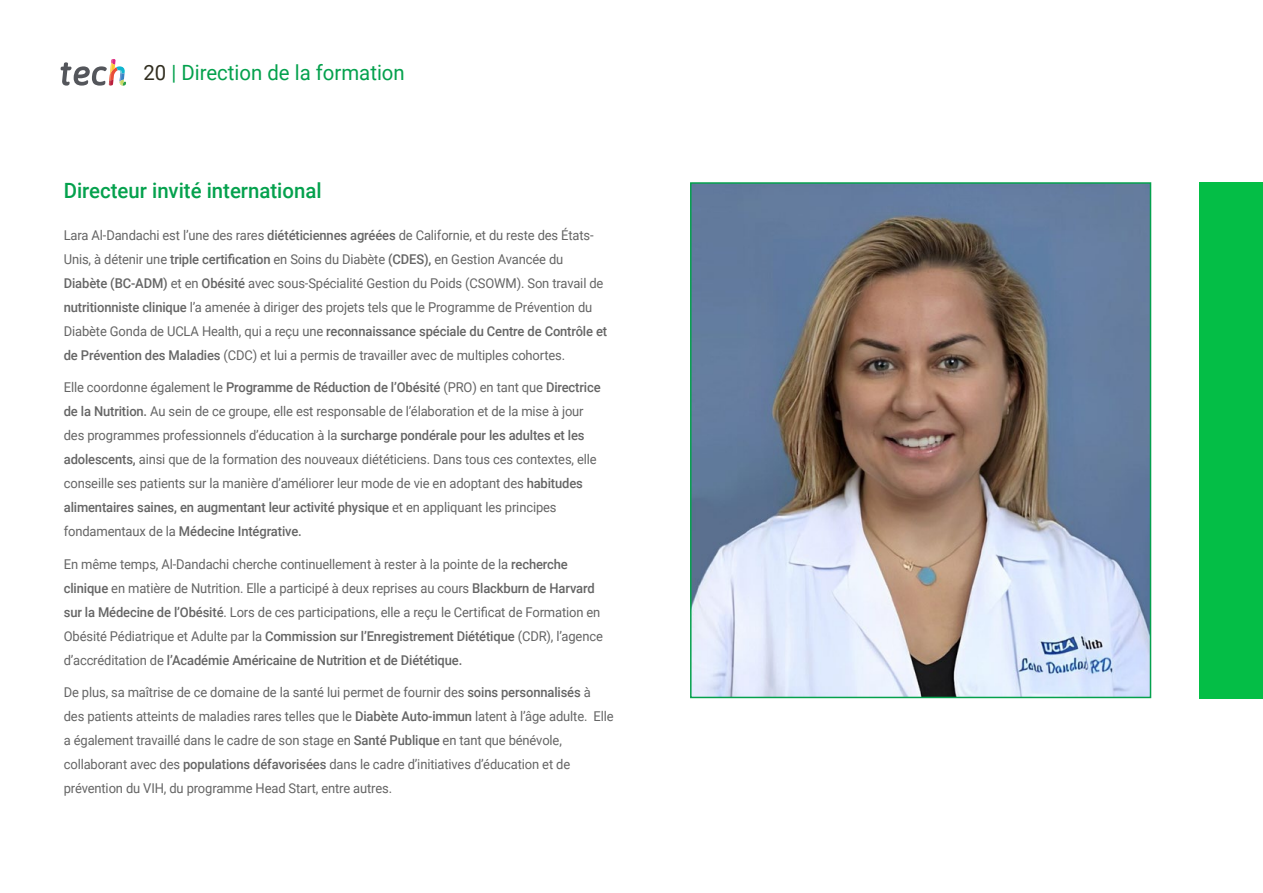
<style>
.page{position:relative;width:1263px;height:893px;background:#fff}
.page>*{position:absolute;margin:0;border:0;box-sizing:border-box;transform-origin:0 0}
.t1{font:500 21px "Roboto";color:#04a14d}
.t2{font:21px "Roboto";color:#04a14d}
.t3{font:13.5px/24px "Roboto";letter-spacing:-.01em;color:#656565;scale:.96 1}
.s1{color:#312e20}
.s2{font-weight:500}
</style>
<div class="page">
<img style="left:693px;top:185px;width:455px;height:510px">
<div style="left:690px;top:182px;width:461px;height:516px;border:2px solid #04a14d"></div>
<svg style="left:61px;top:59px;width:65px;height:27px"></svg>
<div style="left:1199px;top:182px;width:64px;height:516px;background:#04be46"></div>
<h1 class="t2" style="left:144px;top:57px;width:263px"><span class="s1">20</span> | Direction de la formation</h1>
<h1 class="t1" style="left:64px;top:176px;width:259px">Directeur invité international</h1>
<p class="t3" style="left:64px;top:222px;width:567px">Lara Al-Dandachi est l’une des rares <span class="s2">diététiciennes agréées</span> de Californie, et du reste des États-Unis, à détenir une <span class="s2">triple certification</span> en Soins du Diabète <span class="s2">(CDES),</span> en Gestion Avancée du <span class="s2">Diabète (BC-ADM)</span> et en <span class="s2">Obésité</span> avec sous-Spécialité Gestion du Poids (CSOWM). Son travail de <span class="s2">nutritionniste clinique</span> l’a amenée à diriger des projets tels que le Programme de Prévention du Diabète Gonda de UCLA Health, qui a reçu une <span class="s2">reconnaissance spéciale du Centre de Contrôle et de Prévention des Maladies</span> (CDC) et lui a permis de travailler avec de multiples cohortes.</p>
<p class="t3" style="left:64px;top:375px;width:561px">Elle coordonne également le <span class="s2">Programme de Réduction de l’Obésité</span> (PRO) en tant que <span class="s2">Directrice de la Nutrition.</span> Au sein de ce groupe, elle est responsable de l’élaboration et de la mise à jour des programmes professionnels d’éducation à la <span class="s2">surcharge pondérale pour les adultes et les adolescents,</span> ainsi que de la formation des nouveaux diététiciens. Dans tous ces contextes, elle conseille ses patients sur la manière d’améliorer leur mode de vie en adoptant des <span class="s2">habitudes alimentaires saines, en augmentant leur activité physique</span> et en appliquant les principes fondamentaux de la <span class="s2">Médecine Intégrative.</span></p>
<p class="t3" style="left:64px;top:551px;width:563px">En même temps, Al-Dandachi cherche continuellement à rester à la pointe de la <span class="s2">recherche clinique</span> en matière de Nutrition. Elle a participé à deux reprises au cours <span class="s2">Blackburn de Harvard sur la Médecine de l’Obésité</span>. Lors de ces participations, elle a reçu le Certificat de Formation en Obésité Pédiatrique et Adulte par la <span class="s2">Commission sur l’Enregistrement Diététique</span> (CDR), l’agence d’accréditation de <span class="s2">l’Académie Américaine de Nutrition et de Diététique.</span></p>
<p class="t3" style="left:64px;top:680px;width:574px">De plus, sa maîtrise de ce domaine de la santé lui permet de fournir des <span class="s2">soins personnalisés</span> à des patients atteints de maladies rares telles que le <span class="s2">Diabète Auto-immun</span> latent à l’âge adulte. Elle a également travaillé dans le cadre de son stage en <span class="s2">Santé Publique</span> en tant que bénévole, collaborant avec des <span class="s2">populations défavorisées</span> dans le cadre d’initiatives d’éducation et de prévention du VIH, du programme Head Start, entre autres.</p>
</div>
